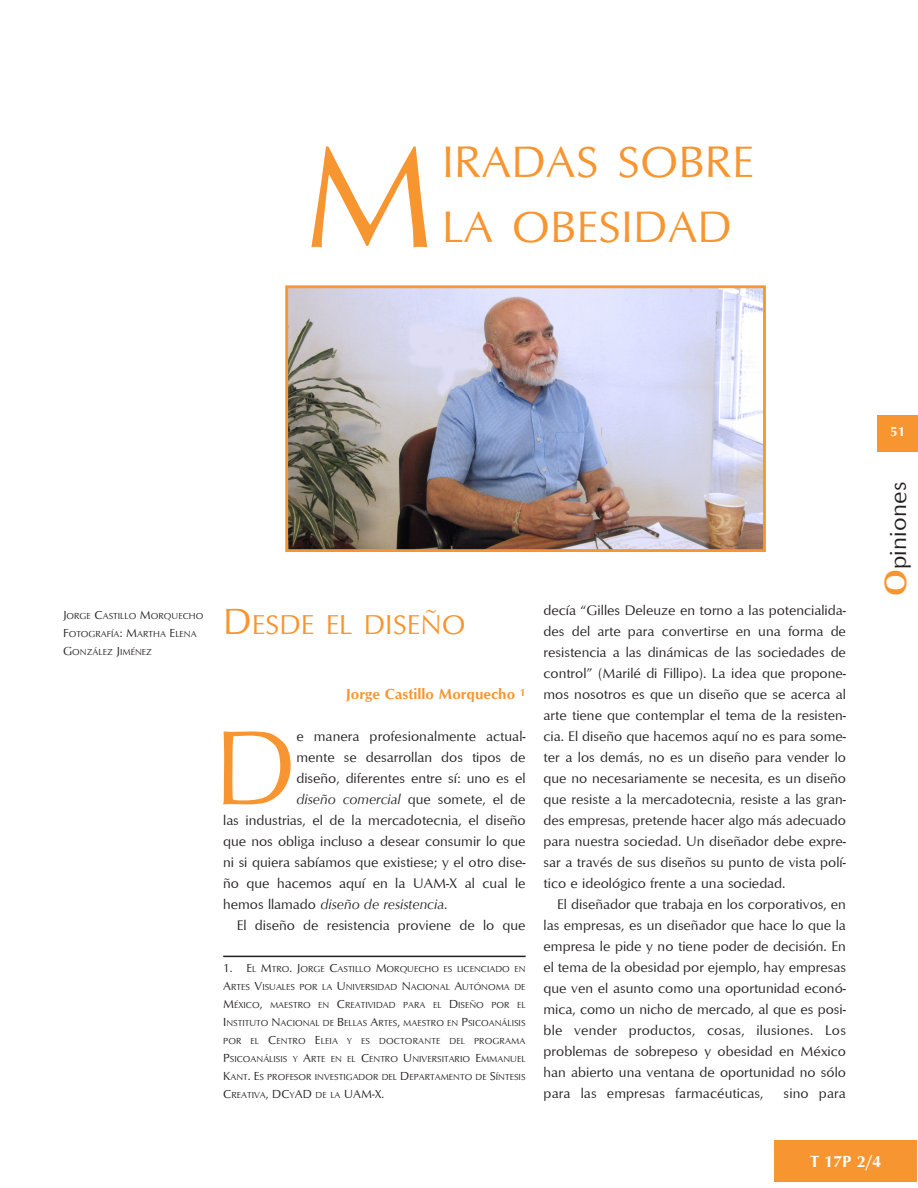
<style>
.page{position:relative;width:918px;height:1188px;background:#fff}
.page>*{position:absolute;margin:0;border:0;box-sizing:border-box;transform-origin:0 0}
.cabeza1_-_CAPITULAR{font:147.45px "Optimum";color:#f79530}
.cuerpoCapitular{font:108.3px "Optimum";color:#f79530}
.cabeza1{font:45.3px "Optimum";color:#f79530}
.cabeza_subtitulo{font:28.2px "Optimum";color:#f79530}
.t1{font:24px "Optimum";letter-spacing:.01em;color:#231f20}
.t2{font:700 16.5px "Optimum";color:#fff}
.autor{font:700 15px "Optimum";color:#f79530}
.cuerpo_de_texto{font:14.25px/21px "Optimum";color:#231f20;text-align:justify}
.cuerpoCapitular-2{font:14.25px "Optimum";color:#231f20}
.cuerpoCapitular-3{font:italic 14.25px "Optimum";color:#231f20}
.folio{font:700 13.5px "Optimum";color:#fff}
.pie{font:12px "Optimum";color:#231f20}
.pie-2{font:9px/18px "Optimum";color:#231f20;text-align:justify}
.pies_de_foto{font:9px/18px "Optimum";color:#231f20}
.s1{font-size:12px}
.s2{font-size:37.5px}
.s3{font-style:normal}
.s4{font-size:9px}
.s5{font-weight:700;font-size:31.5px;color:#f79530}
</style>
<div class="page">
<div style="left:877px;top:415px;width:41px;height:36px;background:#f79530"></div>
<div style="left:775px;top:1140px;width:142px;height:42px;background:#f79530"></div>
<img style="left:289px;top:289px;width:473px;height:259px">
<div style="left:285px;top:285px;width:481px;height:267px;border:3px solid #f79530"></div>
<hr style="left:223px;top:956px;width:303px;height:1px;background:#231f20">
<p class="cabeza1_-_CAPITULAR" style="left:302px;top:106px;width:136px">M</p>
<p class="cabeza1" style="left:442px;top:134px;width:313px">IRADAS SOBRE</p>
<p class="cabeza1" style="left:442px;top:199px;width:291px">LA OBESIDAD</p>
<p class="pies_de_foto" style="left:63px;top:607px;width:142px"><span class="s1">J</span>ORGE <span class="s1">C</span>ASTILLO <span class="s1">M</span>ORQUECHO</p>
<p class="pies_de_foto" style="left:63px;top:625px;width:135px"><span class="s1">F</span>OTOGRAFÍA<span class="s1">: M</span>ARTHA <span class="s1">E</span>LENA<br><span class="s1">G</span>ONZÁLEZ <span class="s1">J</span>IMÉNEZ</p>
<p class="cabeza_subtitulo" style="left:223px;top:607px;width:244px"><span class="s2">D</span>ESDE EL DISEÑO</p>
<p class="autor" style="left:346px;top:685px;width:181px">Jorge Castillo Morquecho <sup>1</sup></p>
<p class="cuerpoCapitular" style="left:214px;top:701px;width:84px">D</p>
<p class="cuerpoCapitular-2" style="left:296px;top:727px;width:231px">e manera profesionalmente actual-</p>
<p class="cuerpoCapitular-2" style="left:296px;top:748px;width:231px">mente se desarrollan dos tipos de</p>
<p class="cuerpoCapitular-2" style="left:296px;top:769px;width:231px">diseño, diferentes entre sí: uno es el</p>
<p class="cuerpoCapitular-3" style="left:296px;top:791px;width:231px">diseño comercial <span class="s3">que somete, el de</span></p>
<p class="cuerpoCapitular-2" style="left:223px;top:811px;width:304px">las industrias, el de la mercadotecnia, el diseño</p>
<p class="cuerpoCapitular-2" style="left:223px;top:832px;width:304px">que nos obliga incluso a desear consumir lo que</p>
<p class="cuerpoCapitular-2" style="left:223px;top:853px;width:304px">ni si quiera sabíamos que existiese; y el otro dise-</p>
<p class="cuerpoCapitular-2" style="left:223px;top:874px;width:304px">ño que hacemos aquí en la UAM-X al cual le</p>
<p class="cuerpoCapitular-3" style="left:223px;top:896px;width:226px"><span class="s3">hemos llamado</span> diseño de resistencia<span class="s3">.</span></p>
<p class="cuerpo_de_texto" style="left:237px;top:914px;width:290px">El diseño de resistencia proviene de lo que</p>
<p class="pie-2" style="left:223px;top:960px;width:304px"><span class="s1">1. E</span>L <span class="s1">M</span>TRO<span class="s1">. J</span>ORGE <span class="s1">C</span>ASTILLO <span class="s1">M</span>ORQUECHO ES LICENCIADO EN <span class="s1">A</span>RTES <span class="s1">V</span>ISUALES POR LA <span class="s1">U</span> NIVERSIDAD <span class="s1">N</span>ACIONAL <span class="s1">A</span>UTÓNOMA DE <span class="s1">M</span>ÉXICO<span class="s1">,</span> MAESTRO EN <span class="s1">C</span>REATIVIDAD PARA EL <span class="s1">D</span> ISEÑO POR EL <span class="s1">I</span> NSTITUTO <span class="s1">N</span>ACIONAL DE <span class="s1">B</span>ELLAS <span class="s1">A</span>RTES<span class="s1">,</span> MAESTRO EN <span class="s1">P</span>SICOANÁLISIS POR EL <span class="s1">C</span>ENTRO <span class="s1">E</span>LEIA Y ES DOCTORANTE DEL PROGRAMA <span class="s1">P</span>SICOANÁLISIS Y <span class="s1">A</span>RTE EN EL <span class="s1">C</span>ENTRO <span class="s1">U</span> NIVERSITARIO <span class="s1">E</span>MMANUEL <span class="s1">K</span>ANT<span class="s1">. E</span>S PROFESOR INVESTIGADOR DEL <span class="s1">D</span> EPARTAMENTO DE <span class="s1">S</span>ÍNTESIS</p>
<p class="pie" style="left:223px;top:1087px;width:163px">C<span class="s4">REATIVA</span>, DC<span class="s4">Y</span>AD <span class="s4">DE LA</span> UAM-X.</p>
<p class="cuerpo_de_texto" style="left:544px;top:599px;width:304px">decía “Gilles Deleuze en torno a las potencialida&shy;des del arte para convertirse en una forma de resistencia a las dinámicas de las sociedades de control” (Marilé di Fillipo). La idea que propone&shy;mos nosotros es que un diseño que se acerca al arte tiene que contemplar el tema de la resisten&shy;cia. El diseño que hacemos aquí no es para some&shy;ter a los demás, no es un diseño para vender lo que no necesariamente se necesita, es un diseño que resiste a la mercadotecnia, resiste a las gran&shy;des empresas, pretende hacer algo más adecuado para nuestra sociedad. Un diseñador debe expre&shy;sar a través de sus diseños su punto de vista polí&shy;tico e ideológico frente a una sociedad.</p>
<p class="cuerpo_de_texto" style="left:544px;top:893px;width:304px;text-indent:14px">El diseñador que trabaja en los corporativos, en las empresas, es un diseñador que hace lo que la empresa le pide y no tiene poder de decisión. En el tema de la obesidad por ejemplo, hay empresas que ven el asunto como una oportunidad econó&shy;mica, como un nicho de mercado, al que es posi&shy;ble vender productos, cosas, ilusiones. Los problemas de sobrepeso y obesidad en México han abierto una ventana de oportunidad no sólo para las empresas farmacéuticas,</p>
<p class="cuerpo_de_texto" style="left:784px;top:1082px;width:64px">sino para</p>
<p class="folio" style="left:890px;top:424px;width:16px">51</p>
<h3 class="t1" style="left:883px;top:596px;width:116px;rotate:-90deg"><span class="s5">O</span>piniones</h3>
<p class="t2" style="left:811px;top:1152px;width:72px">T 17P 2/4</p>
</div>
